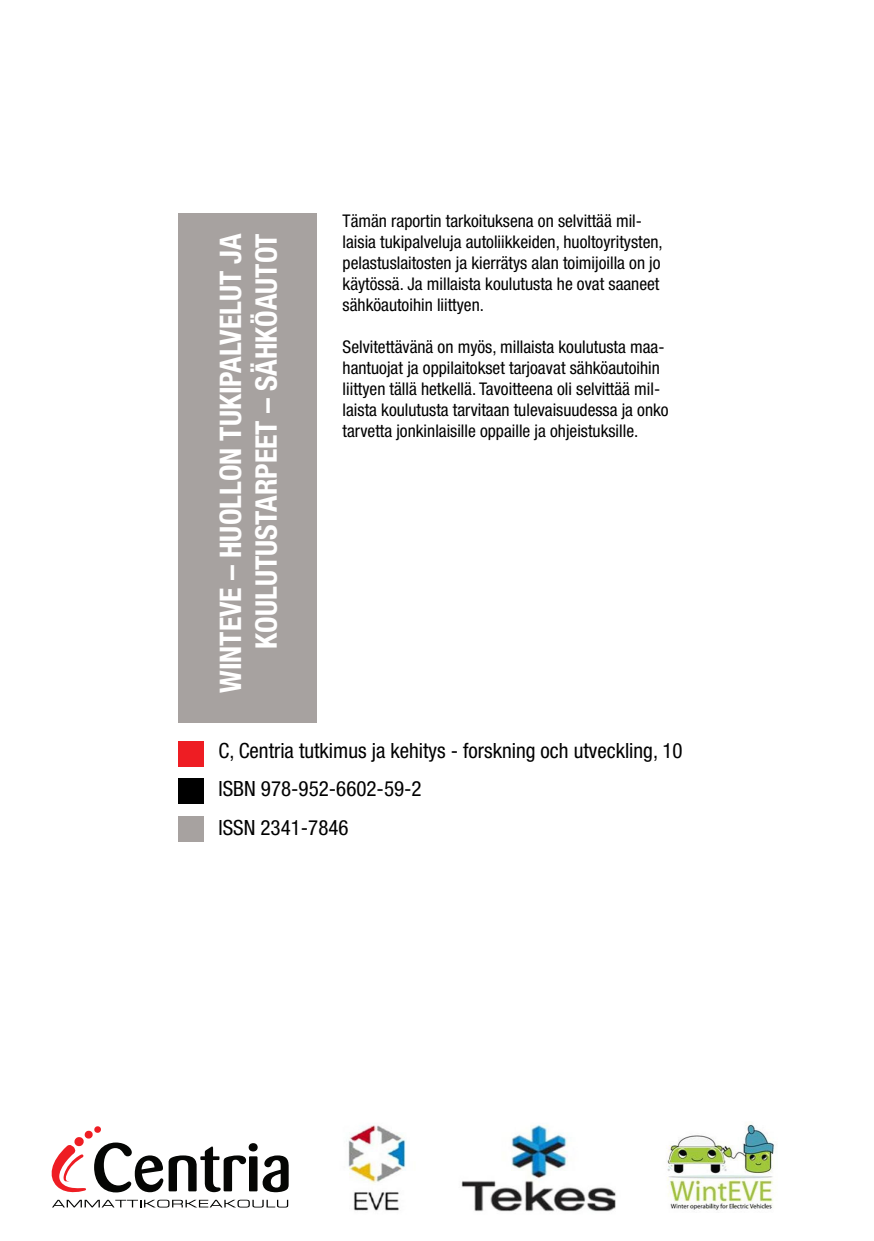
<style>
.page{position:relative;width:874px;height:1241px;background:#fff}
.page>*{position:absolute;margin:0;border:0;box-sizing:border-box;transform-origin:0 0}
.t1{font:700 condensed 29.75px/35.7px "Helvetica Neue";color:#fff;text-align:right}
.t2{font:condensed 21px "Helvetica Neue";color:#000}
.t3{font:condensed 17.5px/21px "Helvetica Neue";color:#000}
</style>
<div class="page">
<div style="left:179px;top:778px;width:25px;height:25px;background:#000"></div>
<div style="left:179px;top:741px;width:25px;height:25px;background:#ee1d23"></div>
<div style="left:179px;top:816px;width:25px;height:25px;background:#a7a2a0"></div>
<svg style="left:51px;top:1126px;width:237px;height:81px"></svg>
<div style="left:179px;top:213px;width:138px;height:510px;background:#a7a2a0"></div>
<img style="left:348px;top:1125px;width:268px;height:87px">
<img style="left:666px;top:1124px;width:111px;height:86px">
<p class="t1" style="left:212px;top:693px;width:461px;rotate:-90deg">WINTEVE – HUOLLON TUKIPALVELUT JA<br>KOULUTUSTARPEET – SÄHKÖAUTOT</p>
<p class="t3" style="left:342px;top:210px;width:321px">Tämän raportin tarkoituksena on selvittää mil&shy;laisia tukipalveluja autoliikkeiden, huoltoyritysten, pelastuslaitosten ja kierrätys alan toimijoilla on jo käytössä. Ja millaista koulutusta he ovat saaneet sähköautoihin liittyen.</p>
<p class="t3" style="left:342px;top:336px;width:327px">Selvitettävänä on myös, millaista koulutusta maa&shy;hantuojat ja oppilaitokset tarjoavat sähköautoihin liittyen tällä hetkellä. Tavoitteena oli selvittää mil&shy;laista koulutusta tarvitaan tulevaisuudessa ja onko tarvetta jonkinlaisille oppaille ja ohjeistuksille.</p>
<p class="t2" style="left:218px;top:738px;width:465px">C, Centria tutkimus ja kehitys - forskning och utveckling, 10</p>
<p class="t2" style="left:218px;top:776px;width:205px">ISBN 978-952-6602-59-2</p>
<p class="t2" style="left:218px;top:815px;width:132px">ISSN 2341-7846</p>
</div>
